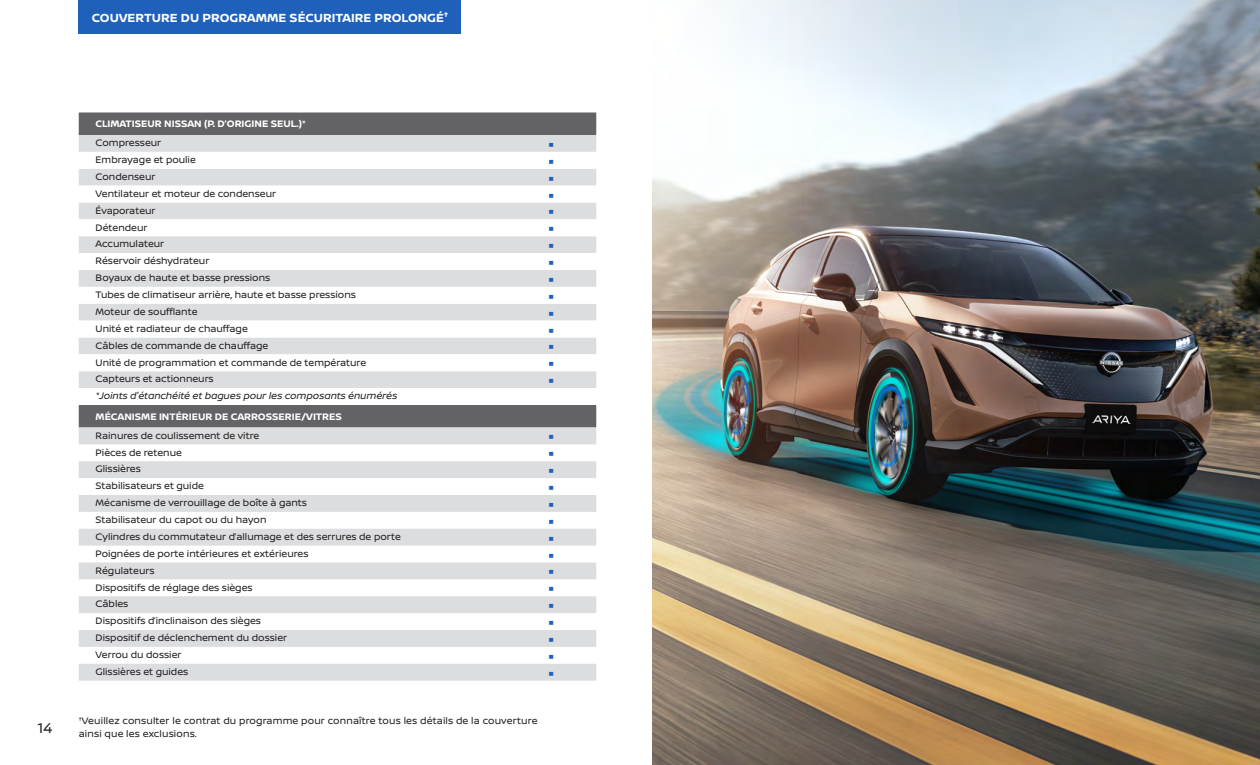
<style>
.page{position:relative;width:1260px;height:765px;background:#fff}
.page>*{position:absolute;margin:0;border:0;box-sizing:border-box;transform-origin:0 0}
.t1{font:700 17.5px "Nissan Brand";color:#1e60ba}
.t2{font:15px "Nissan Brand";color:#231f20}
.t3{font:700 12.5px "Nissan Brand";letter-spacing:.005em;color:#fff}
.t4{font:10px/12.5px "Nissan Brand";color:#231f20}
.t5{font:700 10px "Nissan Brand";color:#fff}
.t6{font:italic 10px "Nissan Brand";color:#231f20}
</style>
<div class="page">
<img style="left:652px;top:0;width:608px;height:765px">
<div style="left:79px;top:0;width:382px;height:34px;background:#1e60ba"></div>
<div style="left:79px;top:112px;width:517px;height:23px;background:#636366"></div>
<svg style="left:79px;top:135px;width:517px;height:546px;fill:#dcdddf"></svg>
<svg style="left:79px;top:152px;width:517px;height:253px"></svg>
<p class="t3" style="left:92px;top:8px;width:358px">COUVERTURE DU PROGRAMME SÉCURITAIRE PROLONGÉ<sup>†</sup></p>
<p class="t5" style="left:96px;top:117px;width:212px">CLIMATISEUR NISSAN (P. D’ORIGINE SEUL.)*</p>
<p class="t4" style="left:96px;top:136px;width:67px">Compresseur</p>
<h1 class="t1" style="left:548px;top:131px;width:7px">•</h1>
<p class="t4" style="left:96px;top:153px;width:102px">Embrayage et poulie</p>
<h1 class="t1" style="left:548px;top:148px;width:7px">•</h1>
<p class="t4" style="left:96px;top:170px;width:61px">Condenseur</p>
<h1 class="t1" style="left:548px;top:165px;width:7px">•</h1>
<p class="t4" style="left:96px;top:187px;width:182px">Ventilateur et moteur de condenseur</p>
<h1 class="t1" style="left:548px;top:182px;width:7px">•</h1>
<p class="t4" style="left:96px;top:204px;width:61px">Évaporateur</p>
<h1 class="t1" style="left:548px;top:199px;width:7px">•</h1>
<p class="t4" style="left:96px;top:221px;width:53px">Détendeur</p>
<h1 class="t1" style="left:548px;top:216px;width:7px">•</h1>
<p class="t4" style="left:96px;top:237px;width:70px">Accumulateur</p>
<h1 class="t1" style="left:548px;top:233px;width:7px">•</h1>
<p class="t4" style="left:96px;top:254px;width:115px">Réservoir déshydrateur</p>
<h1 class="t1" style="left:548px;top:250px;width:7px">•</h1>
<p class="t4" style="left:96px;top:271px;width:176px">Boyaux de haute et basse pressions</p>
<h1 class="t1" style="left:548px;top:266px;width:7px">•</h1>
<p class="t4" style="left:96px;top:288px;width:262px">Tubes de climatiseur arrière, haute et basse pressions</p>
<h1 class="t1" style="left:548px;top:283px;width:7px">•</h1>
<p class="t4" style="left:96px;top:305px;width:103px">Moteur de soufflante</p>
<h1 class="t1" style="left:548px;top:300px;width:7px">•</h1>
<p class="t4" style="left:96px;top:322px;width:154px">Unité et radiateur de chauffage</p>
<h1 class="t1" style="left:548px;top:317px;width:7px">•</h1>
<p class="t4" style="left:96px;top:339px;width:174px">Câbles de commande de chauffage</p>
<h1 class="t1" style="left:548px;top:334px;width:7px">•</h1>
<p class="t4" style="left:96px;top:356px;width:272px">Unité de programmation et commande de température</p>
<h1 class="t1" style="left:548px;top:351px;width:7px">•</h1>
<p class="t4" style="left:96px;top:372px;width:120px">Capteurs et actionneurs</p>
<h1 class="t1" style="left:548px;top:368px;width:7px">•</h1>
<p class="t6" style="left:96px;top:389px;width:303px">*Joints d'étanchéité et bagues pour les composants énumérés</p>
<p class="t5" style="left:96px;top:409px;width:248px">MÉCANISME INTÉRIEUR DE CARROSSERIE/VITRES</p>
<p class="t4" style="left:96px;top:429px;width:165px">Rainures de coulissement de vitre</p>
<h1 class="t1" style="left:548px;top:424px;width:7px">•</h1>
<p class="t4" style="left:96px;top:446px;width:88px">Pièces de retenue</p>
<h1 class="t1" style="left:548px;top:441px;width:7px">•</h1>
<p class="t4" style="left:96px;top:462px;width:47px">Glissières</p>
<h1 class="t1" style="left:548px;top:458px;width:7px">•</h1>
<p class="t4" style="left:96px;top:479px;width:110px">Stabilisateurs et guide</p>
<h1 class="t1" style="left:548px;top:475px;width:7px">•</h1>
<p class="t4" style="left:96px;top:496px;width:213px">Mécanisme de verrouillage de boîte à gants</p>
<h1 class="t1" style="left:548px;top:491px;width:7px">•</h1>
<p class="t4" style="left:96px;top:513px;width:172px">Stabilisateur du capot ou du hayon</p>
<h1 class="t1" style="left:548px;top:508px;width:7px">•</h1>
<p class="t4" style="left:96px;top:530px;width:307px">Cylindres du commutateur d’allumage et des serrures de porte</p>
<h1 class="t1" style="left:548px;top:525px;width:7px">•</h1>
<p class="t4" style="left:96px;top:547px;width:214px">Poignées de porte intérieures et extérieures</p>
<h1 class="t1" style="left:548px;top:542px;width:7px">•</h1>
<p class="t4" style="left:96px;top:564px;width:60px">Régulateurs</p>
<h1 class="t1" style="left:548px;top:559px;width:7px">•</h1>
<p class="t4" style="left:96px;top:581px;width:159px">Dispositifs de réglage des sièges</p>
<h1 class="t1" style="left:548px;top:576px;width:7px">•</h1>
<p class="t4" style="left:96px;top:597px;width:34px">Câbles</p>
<h1 class="t1" style="left:548px;top:593px;width:7px">•</h1>
<p class="t4" style="left:96px;top:614px;width:167px">Dispositifs d’inclinaison des sièges</p>
<h1 class="t1" style="left:548px;top:610px;width:7px">•</h1>
<p class="t4" style="left:96px;top:631px;width:193px">Dispositif de déclenchement du dossier</p>
<h1 class="t1" style="left:548px;top:626px;width:7px">•</h1>
<p class="t4" style="left:96px;top:648px;width:87px">Verrou du dossier</p>
<h1 class="t1" style="left:548px;top:643px;width:7px">•</h1>
<p class="t4" style="left:96px;top:665px;width:94px">Glissières et guides</p>
<h1 class="t1" style="left:548px;top:660px;width:7px">•</h1>
<h2 class="t2" style="left:37px;top:717px;width:17px">14</h2>
<p class="t4" style="left:79px;top:714px;width:460px"><sup>†</sup>Veuillez consulter le contrat du programme pour connaître tous les détails de la couverture ainsi que les exclusions.</p>
</div>
